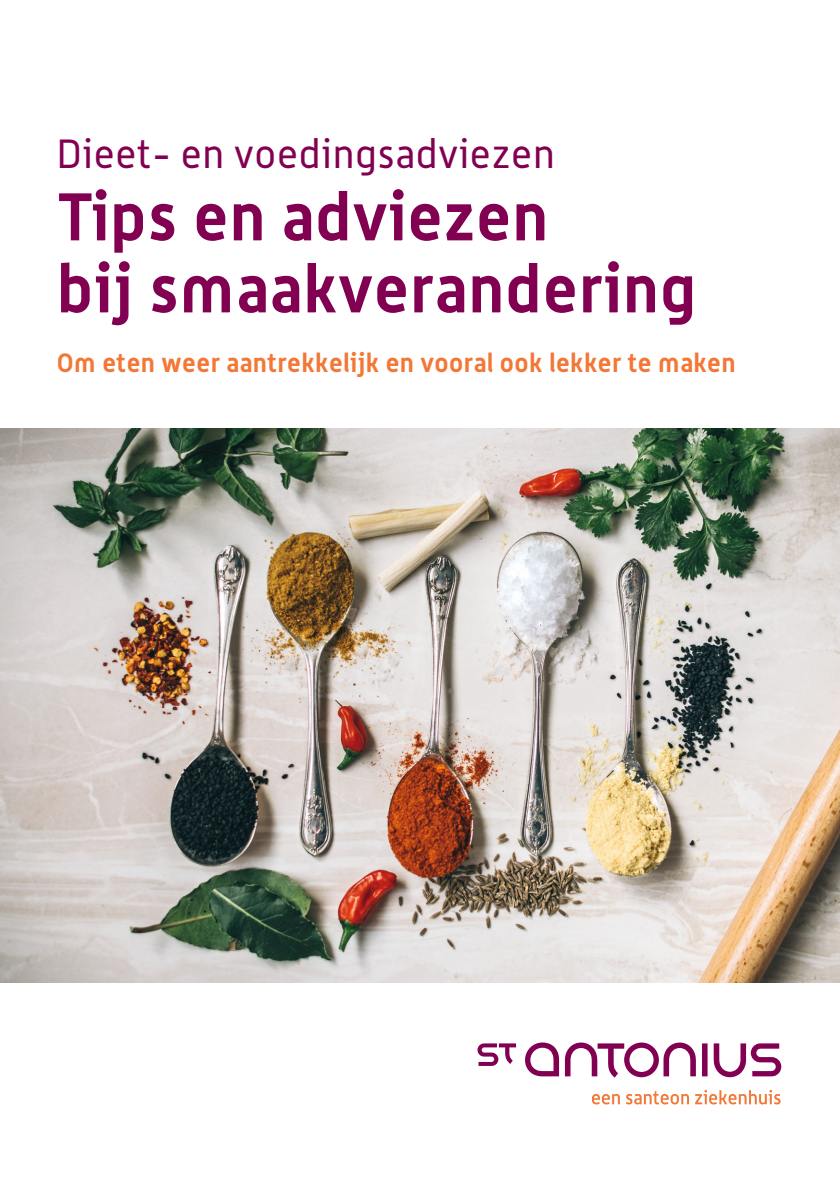
<style>
.page{position:relative;width:840px;height:1191px;background:#fff}
.page>*{position:absolute;margin:0;border:0;box-sizing:border-box;transform-origin:0 0}
.t1{font:700 66px "Alwyn";letter-spacing:.02em;color:#820052}
.t2{font:40px "Alwyn";letter-spacing:.02em;color:#820052}
.t3{font:700 26px "Alwyn";letter-spacing:.02em;color:#f37736}
</style>
<div class="page">
<img style="left:0;top:428px;width:839px;height:554px">
<svg style="left:592px;top:1094px;width:27px;height:10px"></svg>
<svg style="left:626px;top:1091px;width:62px;height:13px"></svg>
<svg style="left:695px;top:1089px;width:85px;height:15px"></svg>
<div style="left:701px;top:1043px;width:6px;height:33px;background:#820052"></div>
<svg style="left:525px;top:1042px;width:33px;height:34px"></svg>
<svg style="left:713px;top:1043px;width:67px;height:34px"></svg>
<svg style="left:564px;top:1042px;width:131px;height:35px"></svg>
<svg style="left:477px;top:1043px;width:39px;height:23px"></svg>
<p class="t2" style="left:57px;top:130px;width:499px">Dieet- en voedingsadviezen</p>
<p class="t1" style="left:57px;top:176px;width:492px">Tips en adviezen</p>
<p class="t1" style="left:57px;top:248px;width:640px">bij smaakverandering</p>
<p class="t3" style="left:57px;top:347px;width:680px">Om eten weer aantrekkelijk en vooral ook lekker te maken</p>
</div>
